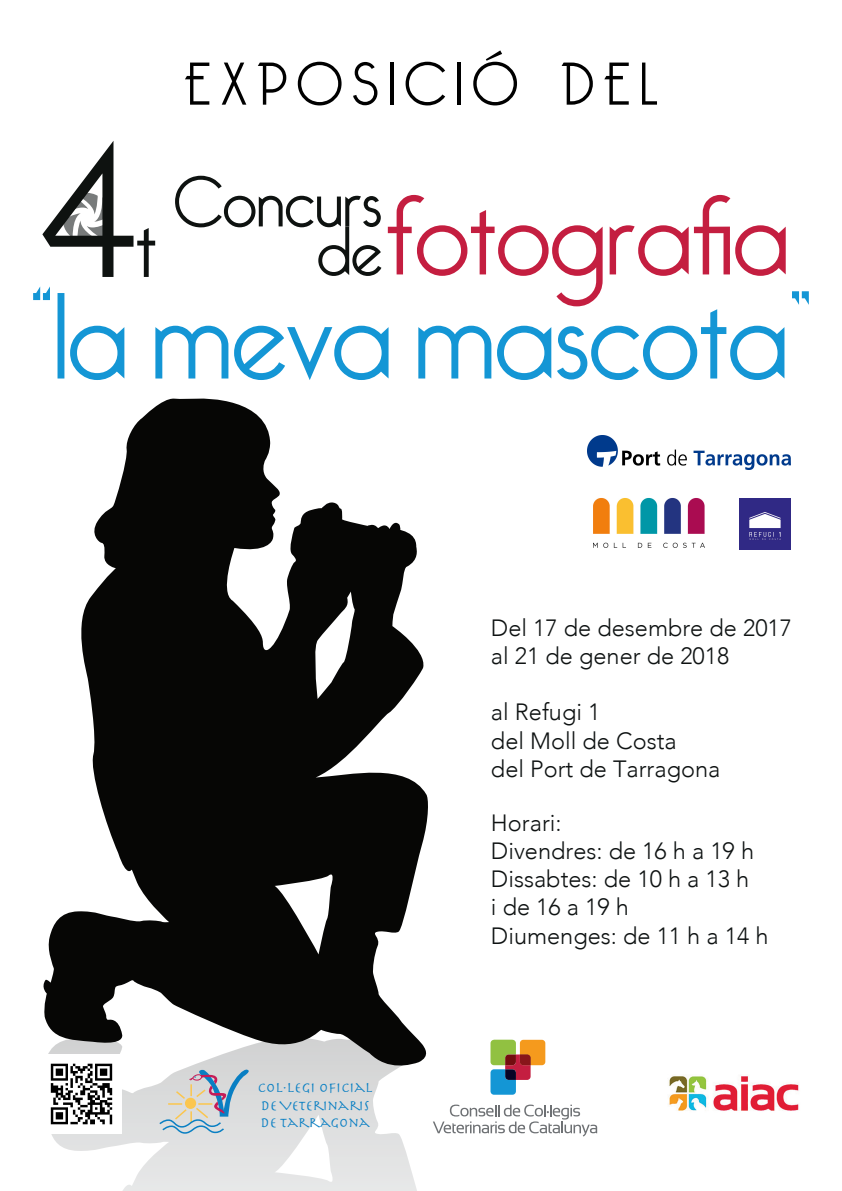
<style>
.page{position:relative;width:842px;height:1191px;background:#fff}
.page>*{position:absolute;margin:0;border:0;box-sizing:border-box;transform-origin:0 0}
.t1{font:300 190.2px "Bellerose";color:#0e1210}
.t2{font:300 84.3px "Bellerose";color:#0e1210}
.t3{font:300 58.8px "Bellerose";letter-spacing:.165em;color:#000}
.t4{font:300 23.5px/28.2px "Avenir";color:#0e1212}
.t5{font:14.5px/17.4px "Herculanum";color:#097fc3}
</style>
<div class="page">
<svg style="left:51px;top:1071px;width:366px;height:120px"></svg>
<svg style="left:43px;top:398px;width:385px;height:673px;fill:#060605"></svg>
<svg style="left:433px;top:1104px;width:164px;height:32px"></svg>
<div style="left:520px;top:1039px;width:25px;height:26px;background:#f59a1d;border-radius:3px"></div>
<svg style="left:490px;top:1039px;width:41px;height:55px"></svg>
<img style="left:43px;top:1054px;width:78px;height:80px">
<img style="left:668px;top:1076px;width:131px;height:35px">
<svg style="left:63px;top:193px;width:49px;height:49px"></svg>
<svg style="left:175px;top:176px;width:206px;height:100px"></svg>
<svg style="left:388px;top:195px;width:398px;height:91px"></svg>
<svg style="left:33px;top:286px;width:776px;height:94px"></svg>
<svg style="left:158px;top:1068px;width:93px;height:66px"></svg>
<div style="left:185px;top:1097px;width:11px;height:12px;background:#fbc64e;border-radius:50%"></div>
<img style="left:588px;top:435px;width:202px;height:34px">
<img style="left:593px;top:498px;width:112px;height:50px">
<img style="left:739px;top:498px;width:51px;height:51px">
<h1 class="t1" style="left:42px;top:101px;width:96px">4</h1>
<h2 class="t2" style="left:136px;top:199px;width:22px">t</h2>
<h3 class="t3" style="left:184px;top:50px;width:476px">EXPOSICIÓ DEL</h3>
<p class="t5" style="left:258px;top:1078px;width:117px">COL·LEGI OFICIAL<br>DE VETERINARIS<br>DE TARRAGONA</p>
<p class="t4" style="left:491px;top:613px;width:303px">Del 17 de desembre de 2017 al 21 de gener de 2018</p>
<p class="t4" style="left:491px;top:698px;width:231px">al Refugi 1<br>del Moll de Costa<br>del Port de Tarragona</p>
<p class="t4" style="left:491px;top:808px;width:279px">Horari:<br>Divendres: de 16 h a 19 h<br>Dissabtes: de 10 h a 13 h<br>i de 16 a 19 h<br>Diumenges: de 11 h a 14 h</p>
</div>
